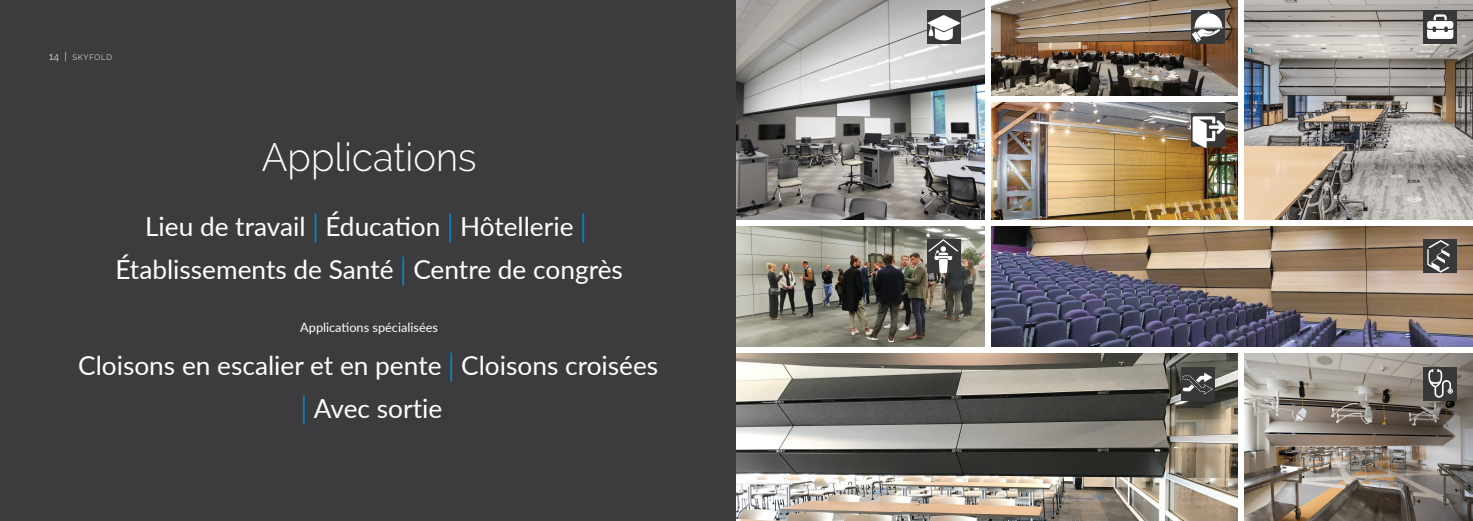
<style>
.page{position:relative;width:1473px;height:521px;background:#fff}
.page>*{position:absolute;margin:0;border:0;box-sizing:border-box;transform-origin:0 0}
.t1{font:300 39.38px "Raleway";color:#fff}
.t2{font:26.25px/42.9px "Lato";color:#fff;text-align:center}
.t3{font:12.78px "Lato";color:#fff}
.t4{font:300 7.88px "Raleway";letter-spacing:.09em;color:#fff}
.s1{font-size:10.5px}
.s2{color:#008cd2}
</style>
<div class="page">
<div style="left:0;top:0;width:736px;height:521px;background:#3c3b3e"></div>
<img style="left:1244px;top:0;width:229px;height:220px">
<img style="left:736px;top:0;width:249px;height:220px">
<img style="left:991px;top:226px;width:482px;height:121px">
<img style="left:991px;top:0;width:247px;height:96px">
<svg style="left:736px;top:226px;width:249px;height:121px;background:#807d71"></svg>
<img style="left:991px;top:102px;width:247px;height:118px">
<svg style="left:736px;top:353px;width:502px;height:168px;background:#8a857c"></svg>
<svg style="left:1244px;top:353px;width:229px;height:168px;background:#8b837a"></svg>
<svg style="left:1424px;top:10px;width:33px;height:34px"></svg>
<svg style="left:927px;top:10px;width:33px;height:34px"></svg>
<svg style="left:927px;top:240px;width:33px;height:33px"></svg>
<svg style="left:1424px;top:240px;width:33px;height:33px"></svg>
<svg style="left:1181px;top:367px;width:34px;height:33px"></svg>
<svg style="left:1191px;top:114px;width:34px;height:33px"></svg>
<svg style="left:1424px;top:367px;width:33px;height:33px"></svg>
<svg style="left:1191px;top:10px;width:34px;height:34px"></svg>
<p class="t4" style="left:49px;top:53px;width:64px"><span class="s1">14 |</span> SKYFOLD</p>
<h1 class="t1" style="left:262px;top:134px;width:216px">Applications</h1>
<p class="t2" style="left:115px;top:204px;width:509px">Lieu de travail<span class="s2">│</span>Éducation<span class="s2">│</span>Hôtellerie<span class="s2">│<br></span>Établissements de Santé<span class="s2">│</span>Centre de congrès</p>
<p class="t3" style="left:300px;top:318px;width:139px">Applications spécialisées</p>
<p class="t2" style="left:78px;top:343px;width:582px">Cloisons en escalier et en pente<span class="s2">│</span>Cloisons croisées <span class="s2">│</span>Avec sortie</p>
</div>
